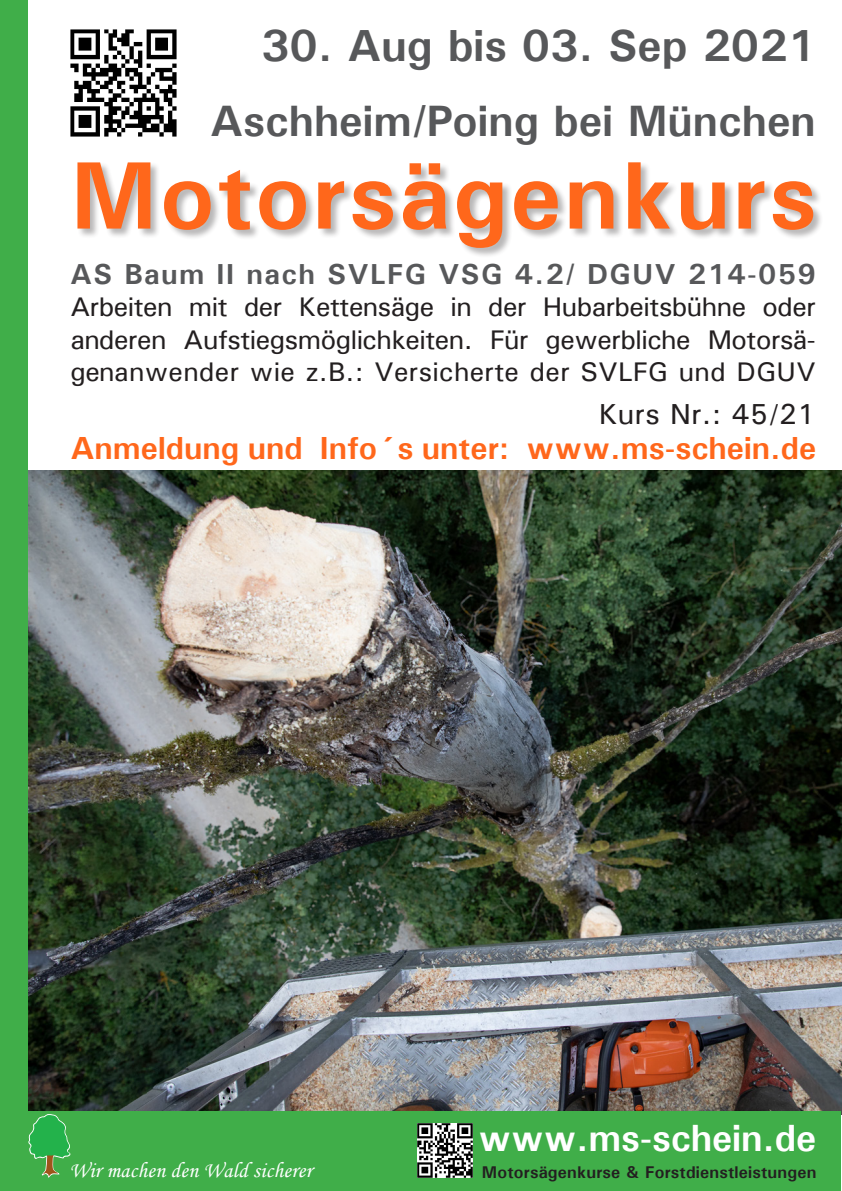
<style>
.page{position:relative;width:842px;height:1191px;background:#fff}
.page>*{position:absolute;margin:0;border:0;box-sizing:border-box;transform-origin:0 0}
.t1{font:700 96px "Univers";letter-spacing:.025em;color:#ff671b}
.t2{font:700 45px "Univers";color:#57585a}
.t3{font:700 44px "Univers";color:#57585a}
.t4{font:700 38px "Univers";letter-spacing:-.005em;color:#fff}
.t5{font:700 32px "Univers";color:#ff671b}
.t6{font:700 29px "Univers";letter-spacing:.05em;color:#57585a}
.t7{font:29px "Univers";letter-spacing:.01em;color:#231f20}
.t8{font:27px/32.4px "Univers";letter-spacing:.01em;color:#231f20;text-align:justify}
.t9{font:22px "Monotype Corsiva";letter-spacing:.01em;color:#fff}
.t10{font:700 17px "Univers";letter-spacing:.01em;color:#231f20}
</style>
<div class="page">
<img style="left:28px;top:471px;width:814px;height:643px">
<div style="left:77px;top:162px;width:746px;height:96px;background:#231f20;opacity:.32"></div>
<div style="left:0;top:1111px;width:841px;height:79px;background:#40ae49"></div>
<div style="left:0;top:0;width:28px;height:1114px;background:#40ae49"></div>
<svg style="left:28px;top:1114px;width:43px;height:64px"></svg>
<img style="left:418px;top:1123px;width:54px;height:54px">
<img style="left:70px;top:30px;width:106px;height:106px">
<p class="t2" style="left:261px;top:18px;width:556px">30. Aug bis 03. Sep 2021</p>
<p class="t3" style="left:210px;top:94px;width:607px">Aschheim/Poing bei München</p>
<p class="t1" style="left:70px;top:137px;width:748px">Motorsägenkurs</p>
<p class="t6" style="left:70px;top:256px;width:747px">AS Baum II nach SVLFG VSG 4.2/ DGUV 214-059</p>
<p class="t8" style="left:70px;top:290px;width:747px">Arbeiten mit der Kettensäge in der Hubarbeitsbühne oder anderen Aufstiegsmöglichkeiten. Für gewerbliche Motorsä&shy;genanwender wie z.B.: Versicherte der SVLFG und DGUV</p>
<p class="t7" style="left:598px;top:396px;width:219px">Kurs Nr.: 45/21</p>
<p class="t5" style="left:71px;top:429px;width:747px">Anmeldung und Info´s unter: www.ms-schein.de</p>
<p class="t9" style="left:69px;top:1156px;width:244px">Wir machen den Wald sicherer</p>
<p class="t4" style="left:478px;top:1114px;width:339px">www.ms-schein.de</p>
<p class="t10" style="left:482px;top:1161px;width:336px">Motorsägenkurse &amp; Forstdienstleistungen</p>
</div>
